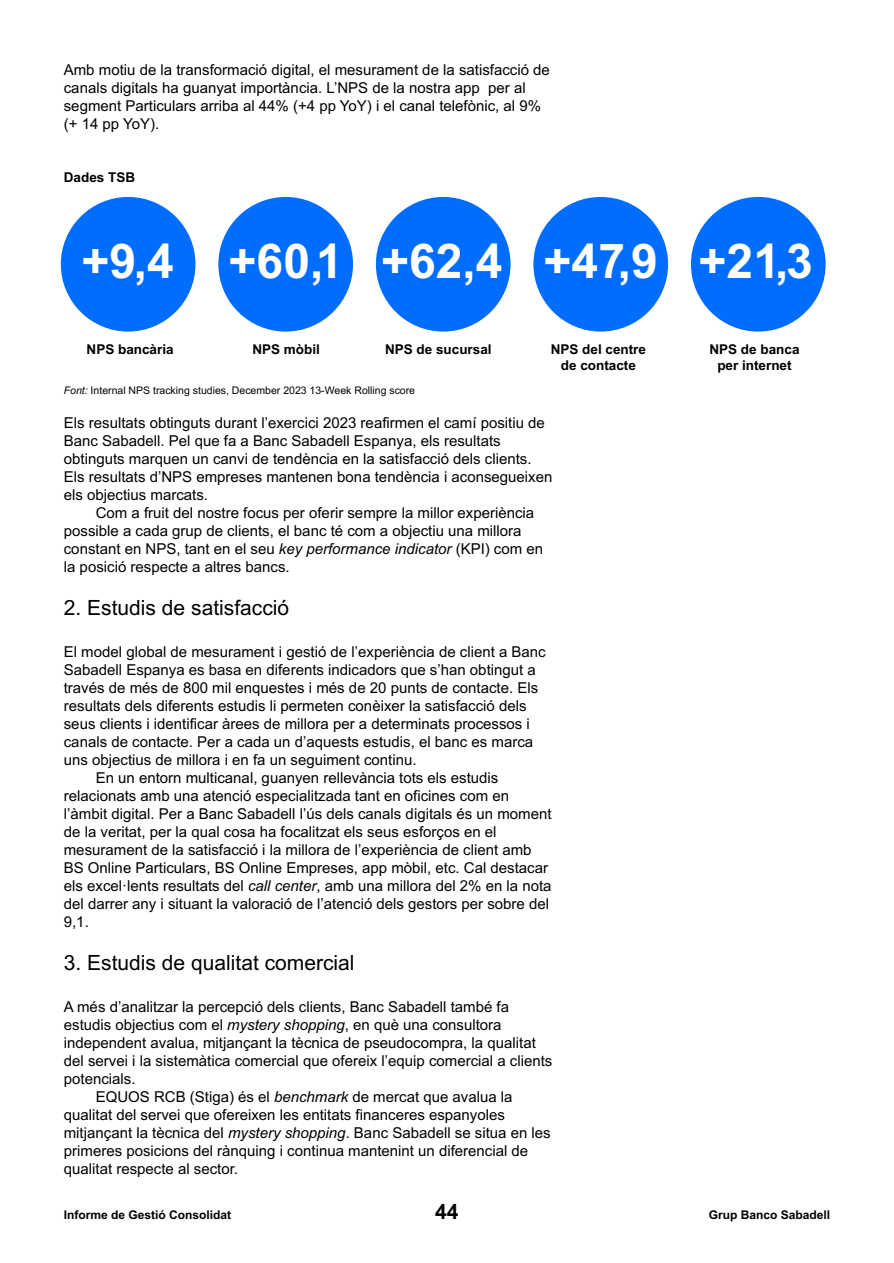
<style>
.page{position:relative;width:894px;height:1263px;background:#fff}
.page>*{position:absolute;margin:0;border:0;box-sizing:border-box;transform-origin:0 0}
.t1{font:700 48px "Arial";color:#fff}
.t2{font:21px "Arial";color:#000}
.t3{font:700 21px "Arial";color:#000}
.t4{font:15px/18px "Arial";color:#000}
.t5{font:700 13.5px/16.2px "Arial";color:#000;text-align:center}
.t6{font:700 12px "Arial";color:#000}
.t7{font:10.5px "Arial";color:#000}
.s1{font-style:italic}
</style>
<div class="page">
<div style="left:59px;top:195px;width:138px;height:138px;background:#006dff;border:2px solid #fff;border-radius:50%"></div>
<div style="left:217px;top:195px;width:137px;height:138px;background:#006dff;border:2px solid #fff;border-radius:50%"></div>
<div style="left:374px;top:195px;width:138px;height:138px;background:#006dff;border:2px solid #fff;border-radius:50%"></div>
<div style="left:532px;top:195px;width:137px;height:138px;background:#006dff;border:2px solid #fff;border-radius:50%"></div>
<div style="left:689px;top:195px;width:138px;height:138px;background:#006dff;border:2px solid #fff;border-radius:50%"></div>
<p class="t4" style="left:64px;top:60px;width:487px">Amb motiu de la transformació digital, el mesurament de la satisfacció de canals digitals ha guanyat importància. L’NPS de la nostra app per al segment Particulars arriba al 44% (+4 pp YoY) i el canal telefònic, al 9% (+ 14 pp YoY).</p>
<p class="t5" style="left:64px;top:169px;width:73px">Dades TSB</p>
<h1 class="t1" style="left:82px;top:235px;width:732px">+9,4 +60,1 +62,4 +47,9 +21,3</h1>
<p class="t5" style="left:87px;top:341px;width:89px">NPS bancària</p>
<p class="t5" style="left:252px;top:341px;width:69px">NPS mòbil</p>
<p class="t5" style="left:550px;top:341px;width:97px">NPS del centre de contacte</p>
<p class="t5" style="left:709px;top:341px;width:92px">NPS de banca per internet</p>
<p class="t5" style="left:385px;top:341px;width:108px">NPS de sucursal</p>
<p class="t7" style="left:64px;top:384px;width:353px"><span class="s1">Font:</span> Internal NPS tracking studies, December 2023 13-Week Rolling score</p>
<p class="t4" style="left:64px;top:413px;width:490px">Els resultats obtinguts durant l’exercici 2023 reafirmen el camí positiu de Banc Sabadell. Pel que fa a Banc Sabadell Espanya, els resultats obtinguts marquen un canvi de tendència en la satisfacció dels clients.<br>Els resultats d’NPS empreses mantenen bona tendència i aconsegueixen els objectius marcats.</p>
<p class="t4" style="left:64px;top:503px;width:481px;text-indent:32px">Com a fruit del nostre focus per oferir sempre la millor experiència possible a cada grup de clients, el banc té com a objectiu una millora constant en NPS, tant en el seu <span class="s1">key performance indicator</span> (KPI) com en la posició respecte a altres bancs.</p>
<h2 class="t2" style="left:64px;top:596px;width:227px">2. Estudis de satisfacció</h2>
<p class="t4" style="left:64px;top:642px;width:483px">El model global de mesurament i gestió de l’experiència de client a Banc</p>
<p class="t4" style="left:64px;top:660px;width:473px">Sabadell Espanya es basa en diferents indicadors que s’han obtingut a</p>
<p class="t4" style="left:64px;top:678px;width:476px">través de més de 800 mil enquestes i més de 20 punts de contacte. Els</p>
<p class="t4" style="left:64px;top:696px;width:464px">resultats dels diferents estudis li permeten conèixer la satisfacció dels</p>
<p class="t4" style="left:64px;top:714px;width:467px">seus clients i identificar àrees de millora per a determinats processos i</p>
<p class="t4" style="left:64px;top:732px;width:471px">canals de contacte. Per a cada un d’aquests estudis, el banc es marca</p>
<p class="t4" style="left:64px;top:750px;width:354px">uns objectius de millora i en fa un seguiment continu.</p>
<p class="t4" style="left:96px;top:768px;width:404px">En un entorn multicanal, guanyen rellevància tots els estudis</p>
<p class="t4" style="left:64px;top:786px;width:446px">relacionats amb una atenció especialitzada tant en oficines com en</p>
<p class="t4" style="left:64px;top:804px;width:489px">l’àmbit digital. Per a Banc Sabadell l’ús dels canals digitals és un moment</p>
<p class="t4" style="left:64px;top:822px;width:434px">de la veritat, per la qual cosa ha focalitzat els seus esforços en el</p>
<p class="t4" style="left:64px;top:840px;width:469px">mesurament de la satisfacció i la millora de l’experiència de client amb</p>
<p class="t4" style="left:64px;top:858px;width:485px">BS Online Particulars, BS Online Empreses, app mòbil, etc. Cal destacar</p>
<p class="t4" style="left:64px;top:876px;width:489px">els excel·lents resultats del <span class="s1">call center</span>, amb una millora del 2% en la nota</p>
<p class="t4" style="left:64px;top:894px;width:486px">del darrer any i situant la valoració de l’atenció dels gestors per sobre del</p>
<p class="t4" style="left:64px;top:912px;width:27px">9,1.</p>
<h2 class="t2" style="left:64px;top:951px;width:292px">3. Estudis de qualitat comercial</h2>
<p class="t4" style="left:64px;top:997px;width:446px">A més d’analitzar la percepció dels clients, Banc Sabadell també fa</p>
<p class="t4" style="left:64px;top:1015px;width:439px">estudis objectius com el <span class="s1">mystery shopping</span>, en què una consultora</p>
<p class="t4" style="left:64px;top:1033px;width:473px">independent avalua, mitjançant la tècnica de pseudocompra, la qualitat</p>
<p class="t4" style="left:64px;top:1051px;width:490px">del servei i la sistemàtica comercial que ofereix l’equip comercial a clients</p>
<p class="t4" style="left:64px;top:1069px;width:73px">potencials.</p>
<p class="t4" style="left:96px;top:1087px;width:418px">EQUOS RCB (Stiga) és el <span class="s1">benchmark</span> de mercat que avalua la</p>
<p class="t4" style="left:64px;top:1105px;width:442px">qualitat del servei que ofereixen les entitats financeres espanyoles</p>
<p class="t4" style="left:64px;top:1123px;width:488px">mitjançant la tècnica del <span class="s1">mystery shopping</span>. Banc Sabadell se situa en les</p>
<p class="t4" style="left:64px;top:1141px;width:466px">primeres posicions del rànquing i continua mantenint un diferencial de</p>
<p class="t4" style="left:64px;top:1159px;width:176px">qualitat respecte al sector.</p>
<p class="t6" style="left:64px;top:1208px;width:169px">Informe de Gestió Consolidat</p>
<h2 class="t3" style="left:435px;top:1200px;width:25px">44</h2>
<p class="t6" style="left:708px;top:1208px;width:123px">Grup Banco Sabadell</p>
</div>
